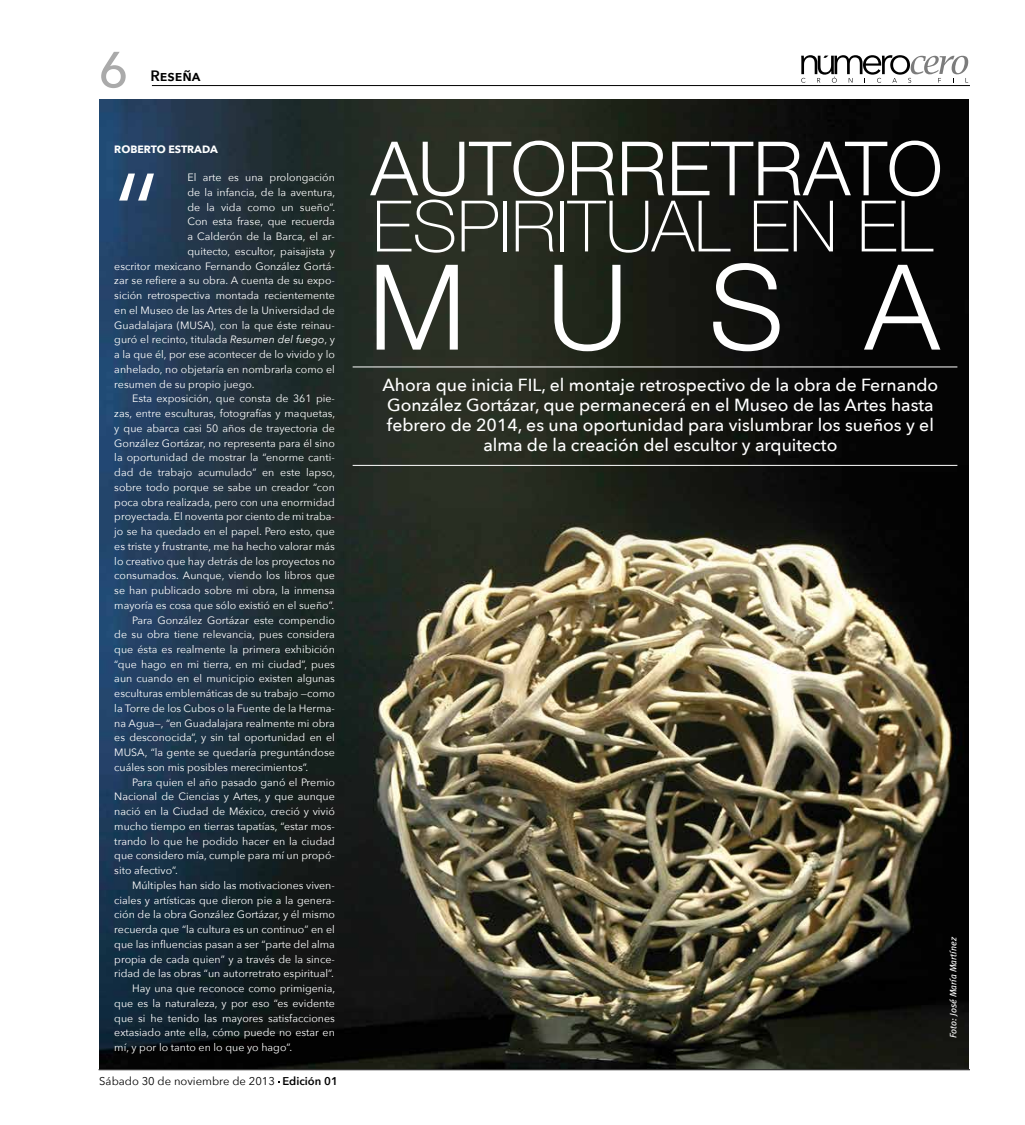
<style>
.page{position:relative;width:1025px;height:1125px;background:#fff}
.page>*{position:absolute;margin:0;border:0;box-sizing:border-box;transform-origin:0 0}
.t1{font:300 118.75px "Helvetica Neue";color:#fff}
.t2{font:114.75px "Avenir Next";color:#fff}
.t3{font:300 75px "Helvetica Neue";color:#fff}
.t4{font:100 71px "Helvetica Neue";color:#fff}
.t5{font:500 50px "Avenir Next";color:#aaa}
.t6{font:500 17.5px/20px "Avenir Next";color:#fff;text-align:center}
.t7{font:600 15px "Avenir Next";color:#000}
.t8{font:11.25px "Avenir Next";color:#000}
.t9{font:10.62px "Avenir Next";color:#fff}
.t10{font:700 10.62px "Avenir Next";color:#fff}
.t11{font:italic 9.38px "Meta Plus";color:#fff}
.s1{font-style:italic}
.s2{font-weight:600}
</style>
<div class="page">
<hr style="left:152px;top:85px;width:817px;height:1px;background:#000">
<hr style="left:99px;top:1069px;width:870px;height:1px;background:#000">
<svg style="left:801px;top:55px;width:166px;height:28px"></svg>
<img style="left:99px;top:100px;width:868px;height:968px">
<hr style="left:352px;top:367px;width:604px;height:1px;background:#fff">
<hr style="left:352px;top:465px;width:604px;height:1px;background:#fff">
<h3 class="t5" style="left:99px;top:27px;width:31px">6</h3>
<h3 class="t7" style="left:150px;top:63px;width:51px">Reseña</h3>
<p class="t10" style="left:114px;top:140px;width:105px">ROBERTO ESTRADA</p>
<h2 class="t2" style="left:114px;top:118px;width:46px">“</h2>
<p class="t9" style="left:187px;top:168px;width:149px">El arte es una prolongación</p>
<p class="t9" style="left:187px;top:183px;width:149px">de la infancia, de la aventura,</p>
<p class="t9" style="left:187px;top:198px;width:149px">de la vida como un sueño”.</p>
<p class="t9" style="left:187px;top:213px;width:149px">Con esta frase, que recuerda</p>
<p class="t9" style="left:187px;top:227px;width:149px">a Calderón de la Barca, el ar-</p>
<p class="t9" style="left:187px;top:242px;width:149px">quitecto, escultor, paisajista y</p>
<p class="t9" style="left:114px;top:257px;width:222px">escritor mexicano Fernando González Gortá-</p>
<p class="t9" style="left:114px;top:272px;width:222px">zar se refiere a su obra. A cuenta de su expo-</p>
<p class="t9" style="left:114px;top:286px;width:222px">sición retrospectiva montada recientemente</p>
<p class="t9" style="left:114px;top:301px;width:222px">en el Museo de las Artes de la Universidad de</p>
<p class="t9" style="left:114px;top:316px;width:222px">Guadalajara (MUSA), con la que éste reinau-</p>
<p class="t9" style="left:114px;top:331px;width:222px">guró el recinto, titulada <span class="s1">Resumen del fuego</span>, y</p>
<p class="t9" style="left:114px;top:345px;width:222px">a la que él, por ese acontecer de lo vivido y lo</p>
<p class="t9" style="left:114px;top:360px;width:222px">anhelado, no objetaría en nombrarla como el</p>
<p class="t9" style="left:114px;top:375px;width:142px">resumen de su propio juego.</p>
<p class="t9" style="left:132px;top:390px;width:204px">Esta exposición, que consta de 361 pie-</p>
<p class="t9" style="left:114px;top:404px;width:222px">zas, entre esculturas, fotografías y maquetas,</p>
<p class="t9" style="left:114px;top:419px;width:222px">y que abarca casi 50 años de trayectoria de</p>
<p class="t9" style="left:114px;top:434px;width:222px">González Gortázar, no representa para él sino</p>
<p class="t9" style="left:114px;top:449px;width:222px">la oportunidad de mostrar la “enorme canti-</p>
<p class="t9" style="left:114px;top:463px;width:222px">dad de trabajo acumulado” en este lapso,</p>
<p class="t9" style="left:114px;top:478px;width:222px">sobre todo porque se sabe un creador “con</p>
<p class="t9" style="left:114px;top:493px;width:222px">poca obra realizada, pero con una enormidad</p>
<p class="t9" style="left:114px;top:508px;width:222px">proyectada. El noventa por ciento de mi traba-</p>
<p class="t9" style="left:114px;top:522px;width:222px">jo se ha quedado en el papel. Pero esto, que</p>
<p class="t9" style="left:114px;top:537px;width:222px">es triste y frustrante, me ha hecho valorar más</p>
<p class="t9" style="left:114px;top:552px;width:222px">lo creativo que hay detrás de los proyectos no</p>
<p class="t9" style="left:114px;top:567px;width:222px">consumados. Aunque, viendo los libros que</p>
<p class="t9" style="left:114px;top:581px;width:222px">se han publicado sobre mi obra, la inmensa</p>
<p class="t9" style="left:114px;top:596px;width:221px">mayoría es cosa que sólo existió en el sueño”.</p>
<p class="t9" style="left:132px;top:611px;width:204px">Para González Gortázar este compendio</p>
<p class="t9" style="left:114px;top:626px;width:222px">de su obra tiene relevancia, pues considera</p>
<p class="t9" style="left:114px;top:640px;width:222px">que ésta es realmente la primera exhibición</p>
<p class="t9" style="left:114px;top:655px;width:222px">“que hago en mi tierra, en mi ciudad”, pues</p>
<p class="t9" style="left:114px;top:670px;width:222px">aun cuando en el municipio existen algunas</p>
<p class="t9" style="left:114px;top:685px;width:222px">esculturas emblemáticas de su trabajo —como</p>
<p class="t9" style="left:114px;top:699px;width:222px">la Torre de los Cubos o la Fuente de la Herma-</p>
<p class="t9" style="left:114px;top:714px;width:222px">na Agua—, “en Guadalajara realmente mi obra</p>
<p class="t9" style="left:114px;top:729px;width:222px">es desconocida”, y sin tal oportunidad en el</p>
<p class="t9" style="left:114px;top:744px;width:222px">MUSA, “la gente se quedaría preguntándose</p>
<p class="t9" style="left:114px;top:758px;width:195px">cuáles son mis posibles merecimientos”.</p>
<p class="t9" style="left:132px;top:773px;width:204px">Para quien el año pasado ganó el Premio</p>
<p class="t9" style="left:114px;top:788px;width:222px">Nacional de Ciencias y Artes, y que aunque</p>
<p class="t9" style="left:114px;top:803px;width:222px">nació en la Ciudad de México, creció y vivió</p>
<p class="t9" style="left:114px;top:817px;width:222px">mucho tiempo en tierras tapatías, “estar mos-</p>
<p class="t9" style="left:114px;top:832px;width:222px">trando lo que he podido hacer en la ciudad</p>
<p class="t9" style="left:114px;top:847px;width:222px">que considero mía, cumple para mí un propó-</p>
<p class="t9" style="left:114px;top:862px;width:65px">sito afectivo”.</p>
<p class="t9" style="left:132px;top:876px;width:204px">Múltiples han sido las motivaciones viven-</p>
<p class="t9" style="left:114px;top:891px;width:222px">ciales y artísticas que dieron pie a la genera-</p>
<p class="t9" style="left:114px;top:906px;width:222px">ción de la obra González Gortázar, y él mismo</p>
<p class="t9" style="left:114px;top:921px;width:222px">recuerda que “la cultura es un continuo” en el</p>
<p class="t9" style="left:114px;top:935px;width:222px">que las influencias pasan a ser “parte del alma</p>
<p class="t9" style="left:114px;top:950px;width:222px">propia de cada quien” y a través de la since-</p>
<p class="t9" style="left:114px;top:965px;width:221px">ridad de las obras “un autorretrato espiritual”.</p>
<p class="t9" style="left:132px;top:980px;width:204px">Hay una que reconoce como primigenia,</p>
<p class="t9" style="left:114px;top:994px;width:222px">que es la naturaleza, y por eso “es evidente</p>
<p class="t9" style="left:114px;top:1009px;width:222px">que si he tenido las mayores satisfacciones</p>
<p class="t9" style="left:114px;top:1024px;width:222px">extasiado ante ella, cómo puede no estar en</p>
<p class="t9" style="left:114px;top:1039px;width:179px">mí, y por lo tanto en lo que yo hago”.</p>
<p class="t8" style="left:99px;top:1072px;width:240px">Sábado 30 de noviembre de 2013 <span class="s2">Edición 01</span></p>
<h3 class="t3" style="left:370px;top:108px;width:573px">AUTORRETRATO</h3>
<h3 class="t4" style="left:372px;top:172px;width:561px">ESPIRITUAL EN EL</h3>
<h1 class="t1" style="left:368px;top:212px;width:572px">MUSA</h1>
<p class="t6" style="left:382px;top:374px;width:557px">Ahora que inicia FI L, el montaje retrospectivo de la obra de Fernando González Gortázar, que permanecerá en el Museo de las Artes hasta febrero de 2014, es una oportunidad para vislumbrar los sueños y el alma de la creación del escultor y arquitecto</p>
<p class="t11" style="left:947px;top:1038px;width:103px;rotate:-90deg">Foto: José María Martínez</p>
</div>
